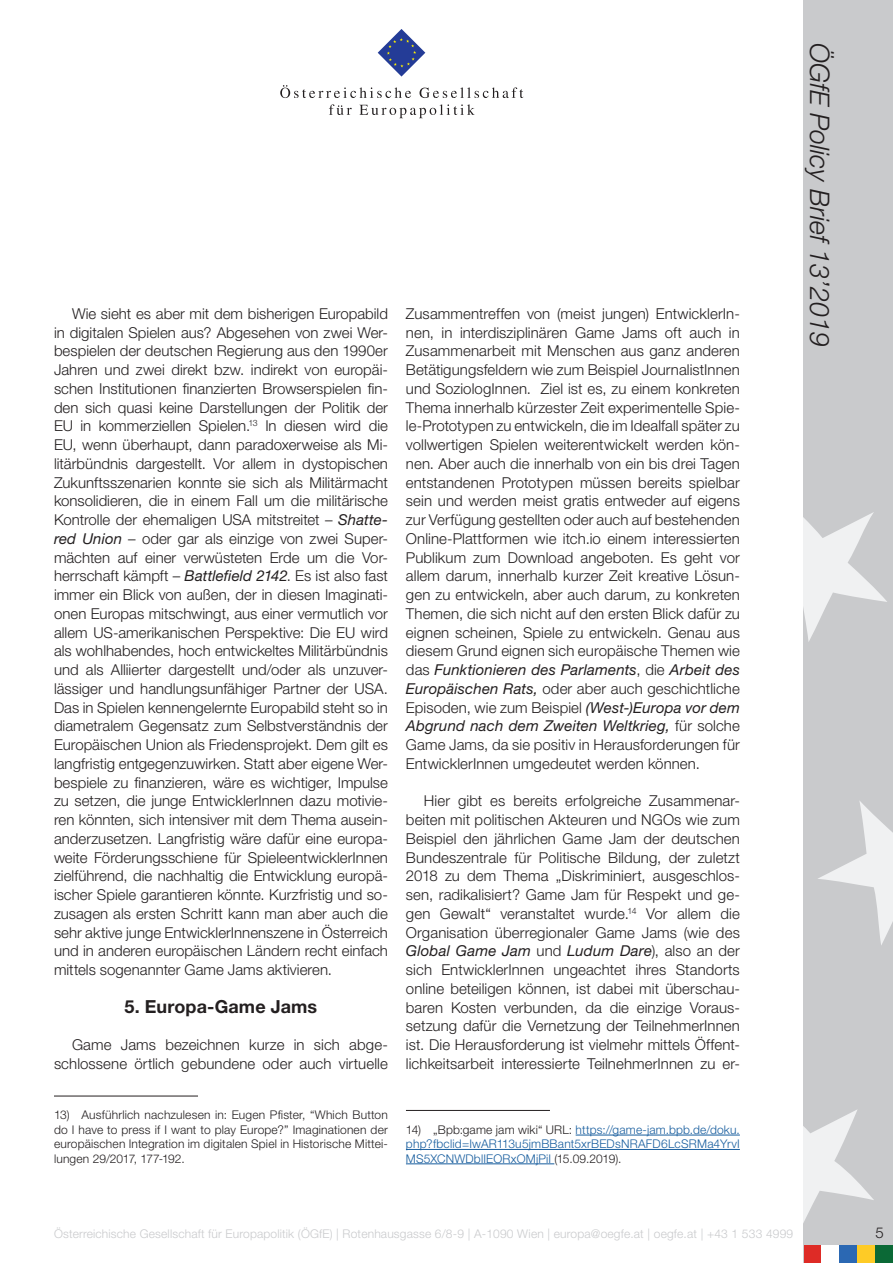
<style>
.page{position:relative;width:893px;height:1263px;background:#fff}
.page>*{position:absolute;margin:0;border:0;box-sizing:border-box;transform-origin:0 0}
.t1{font:italic 300 27px "Helvetica Neue LT Std";color:#231f20}
.Zwischenüberschrift{font:700 18px "Helvetica Neue LT Std";letter-spacing:.005em;color:#231f20}
.Standard_Paragraph{font:300 15px/18.8px "Helvetica Neue LT Std";letter-spacing:.005em;color:#231f20;text-align:justify}
.Footnotes{font:300 12px/14.4px "Helvetica Neue LT Std";letter-spacing:.015em;color:#231f20;text-align:justify}
.Footnotes-2{font:300 12px/14.4px "Helvetica Neue LT Std";letter-spacing:.015em;color:#175d9e;text-align:justify}
.t2{font:300 12px "Helvetica Neue LT Std";letter-spacing:.015em;color:#c9cacc}
.s1{font-weight:400;font-style:italic}
.s2{color:#231f20}
</style>
<div class="page">
<div style="left:804px;top:0;width:89px;height:1263px;background:#c9cacc"></div>
<svg style="left:804px;top:512px;width:83px;height:130px"></svg>
<svg style="left:818px;top:801px;width:75px;height:144px"></svg>
<svg style="left:804px;top:1110px;width:70px;height:111px"></svg>
<svg style="left:378px;top:29px;width:47px;height:48px"></svg>
<svg style="left:280px;top:85px;width:131px;height:13px"></svg>
<svg style="left:420px;top:87px;width:103px;height:11px"></svg>
<svg style="left:329px;top:104px;width:23px;height:11px"></svg>
<svg style="left:359px;top:104px;width:116px;height:14px"></svg>
<div style="left:857px;top:1245px;width:18px;height:18px;background:#fecb26"></div>
<div style="left:839px;top:1245px;width:18px;height:18px;background:#2b68b3"></div>
<div style="left:804px;top:1245px;width:17px;height:18px;background:#de2b26"></div>
<div style="left:875px;top:1245px;width:18px;height:18px;background:#0b6936"></div>
<div style="left:821px;top:1245px;width:18px;height:18px;background:#fff"></div>
<hr style="left:54px;top:1096px;width:144px;height:1px;background:#231f20">
<hr style="left:406px;top:1110px;width:144px;height:1px;background:#231f20">
<hr style="left:576px;top:1135px;width:164px;height:1px;background:#175d9e">
<hr style="left:406px;top:1149px;width:334px;height:1px;background:#175d9e">
<hr style="left:406px;top:1163px;width:148px;height:1px;background:#175d9e">
<p class="Standard_Paragraph" style="left:54px;top:304px;width:335px;text-indent:18px">Wie sieht es aber mit dem bisherigen Europabild in digitalen Spielen aus? Abgesehen von zwei Wer&shy;bespielen der deutschen Regierung aus den 1990er Jahren und zwei direkt bzw. indirekt von europäi&shy;schen Institutionen finanzierten Browserspielen fin&shy;den sich quasi keine Darstellungen der Politik der EU in kommerziellen Spielen.<sup>13</sup> In diesen wird die EU, wenn überhaupt, dann paradoxerweise als Mi&shy;litärbündnis dargestellt. Vor allem in dystopischen Zukunftsszenarien konnte sie sich als Militärmacht konsolidieren, die in einem Fall um die militärische Kontrolle der ehemaligen USA mitstreitet – <span class="s1">Shatte&shy;red Union</span> – oder gar als einzige von zwei Super&shy;mächten auf einer verwüsteten Erde um die Vor&shy;herrschaft kämpft – <span class="s1">Battlefield 2142</span>. Es ist also fast immer ein Blick von außen, der in diesen Imaginati&shy;onen Europas mitschwingt, aus einer vermutlich vor allem US-amerikanischen Perspektive: Die EU wird als wohlhabendes, hoch entwickeltes Militärbündnis und als Alliierter dargestellt und/oder als unzuver&shy;lässiger und handlungsunfähiger Partner der USA.<br>Das in Spielen kennengelernte Europabild steht so in diametralem Gegensatz zum Selbstverständnis der Europäischen Union als Friedensprojekt. Dem gilt es langfristig entgegenzuwirken. Statt aber eigene Wer&shy;bespiele zu finanzieren, wäre es wichtiger, Impulse zu setzen, die junge EntwicklerInnen dazu motivie&shy;ren könnten, sich intensiver mit dem Thema ausein&shy;anderzusetzen. Langfristig wäre dafür eine europa&shy;weite Förderungsschiene für SpieleentwicklerInnen zielführend, die nachhaltig die Entwicklung europä&shy;ischer Spiele garantieren könnte. Kurzfristig und so&shy;zusagen als ersten Schritt kann man aber auch die sehr aktive junge EntwicklerInnenszene in Österreich und in anderen europäischen Ländern recht einfach mittels sogenannter Game Jams aktivieren.</p>
<p class="Zwischenüberschrift" style="left:125px;top:995px;width:194px">5. Europa-Game Jams</p>
<p class="Standard_Paragraph" style="left:54px;top:1035px;width:335px;text-align:right">Game Jams bezeichnen kurze in sich abge&shy;schlossene örtlich gebundene oder auch virtuelle</p>
<p class="Footnotes" style="left:54px;top:1108px;width:335px">13) Ausführlich nachzulesen in: Eugen Pfister, “Which Button do I have to press if I want to play Europe?” Imaginationen der europäischen Integration im digitalen Spiel in Historische Mittei&shy;lungen 29/2017, 177-192.</p>
<p class="Standard_Paragraph" style="left:406px;top:304px;width:335px">Zusammentreffen von (meist jungen) EntwicklerIn&shy;nen, in interdisziplinären Game Jams oft auch in Zusammenarbeit mit Menschen aus ganz anderen Betätigungsfeldern wie zum Beispiel JournalistInnen und SoziologInnen. Ziel ist es, zu einem konkreten Thema innerhalb kürzester Zeit experimentelle Spie&shy;le-Prototypen zu entwickeln, die im Idealfall später zu vollwertigen Spielen weiterentwickelt werden kön&shy;nen. Aber auch die innerhalb von ein bis drei Tagen entstandenen Prototypen müssen bereits spielbar sein und werden meist gratis entweder auf eigens zur Verfügung gestellten oder auch auf bestehenden Online-Plattformen wie itch.io einem interessierten Publikum zum Download angeboten. Es geht vor allem darum, innerhalb kurzer Zeit kreative Lösun&shy;gen zu entwickeln, aber auch darum, zu konkreten Themen, die sich nicht auf den ersten Blick dafür zu eignen scheinen, Spiele zu entwickeln. Genau aus diesem Grund eignen sich europäische Themen wie das <span class="s1">Funktionieren des Parlaments</span>, die <span class="s1">Arbeit des Europäischen Rats,</span> oder aber auch geschichtliche Episoden, wie zum Beispiel <span class="s1">(West-)Europa vor dem Abgrund nach dem Zweiten Weltkrieg,</span> für solche Game Jams, da sie positiv in Herausforderungen für EntwicklerInnen umgedeutet werden können.</p>
<p class="Standard_Paragraph" style="left:406px;top:791px;width:335px;text-indent:18px">Hier gibt es bereits erfolgreiche Zusammenar&shy;beiten mit politischen Akteuren und NGOs wie zum Beispiel den jährlichen Game Jam der deutschen Bundeszentrale für Politische Bildung, der zuletzt 2018 zu dem Thema „Diskriminiert, ausgeschlos&shy;sen, radikalisiert? Game Jam für Respekt und ge&shy;gen Gewalt“ veranstaltet wurde.<sup>14</sup> Vor allem die Organisation überregionaler Game Jams (wie des <span class="s1">Global Game Jam</span> und <span class="s1">Ludum Dare</span>), also an der sich EntwicklerInnen ungeachtet ihres Standorts online beteiligen können, ist dabei mit überschau&shy;baren Kosten verbunden, da die einzige Voraus&shy;setzung dafür die Vernetzung der TeilnehmerInnen ist. Die Herausforderung ist vielmehr mittels Öffent&shy;lichkeitsarbeit interessierte TeilnehmerInnen zu er-</p>
<p class="Footnotes-2" style="left:406px;top:1122px;width:335px"><span class="s2">14) „Bpb:game jam wiki“ URL:</span> https://game-jam.bpb.de/doku. php?fbclid=IwAR113u5jmBBant5xrBEDsNRAFD6LcSRMa4YrvI MS5XCNWDblIEORxOMjPiI <span class="s2">(15.09.2019).</span></p>
<h1 class="t1" style="left:836px;top:43px;width:305px;rotate:90deg">ÖGfE Policy Brief 13’2019</h1>
<p class="t2" style="left:54px;top:1226px;width:741px">Österreichische Gesellschaft für Europapolitik (ÖGfE) | Rotenhausgasse 6/8-9 | A-1090 Wien | europa@oegfe.at | oegfe.at | +43 1 533 4999</p>
<p class="Standard_Paragraph" style="left:875px;top:1222px;width:10px">5</p>
</div>
